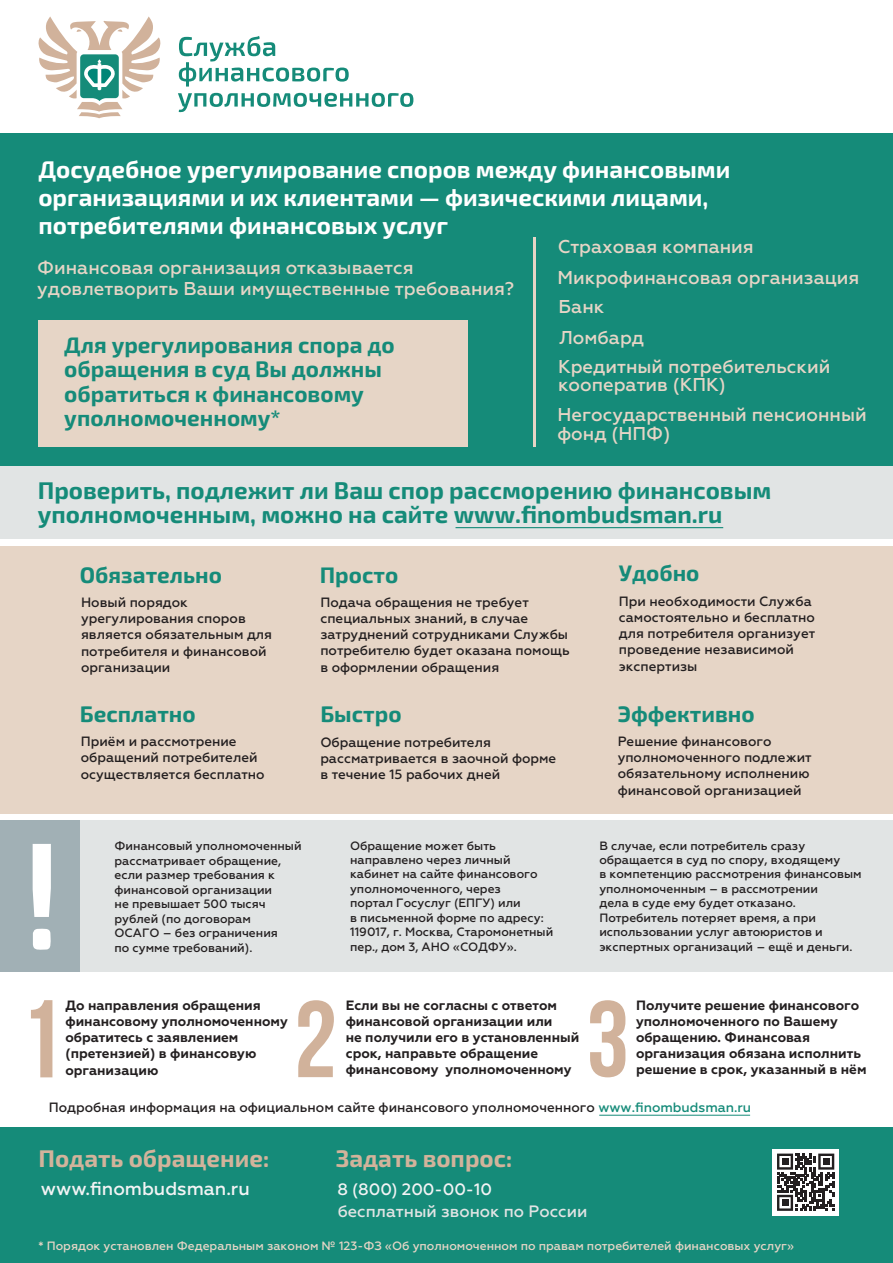
<style>
.page{position:relative;width:893px;height:1263px;background:#fff}
.page>*{position:absolute;margin:0;border:0;box-sizing:border-box;transform-origin:0 0}
.t1{font:700 24.15px/27.9px "Exo 2.0";color:#fff}
.t2{font:700 24.15px/24.2px "Exo 2.0";color:#158b79}
.t3{font:700 24.15px "Exo 2.0";color:#d2b39b}
.t4{font:700 22.5px/24.2px "Exo 2.0";color:#158b79}
.t5{font:500 18.6px/20.4px "Geometria";color:#e6d5c6}
.t6{font:500 18.6px "Geometria";color:#f2f3f4}
.t7{font:500 16.5px "Geometria";color:#e1e4e4}
.t8{font:500 16.5px "Geometria";color:#f2f3f4}
.t9{font:500 13.5px/16.2px "Geometria";color:#231f20}
.t10{font:700 13.5px/16.2px "Geometria";color:#231f20}
.t11{font:500 12px/14.5px "Geometria";color:#231f20}
.t12{font:500 12px "Geometria";color:#e6d5c6}
.s1{color:#158b79}
</style>
<div class="page">
<svg style="left:38px;top:16px;width:123px;height:102px"></svg>
<svg style="left:179px;top:36px;width:170px;height:51px"></svg>
<svg style="left:178px;top:93px;width:235px;height:19px"></svg>
<div style="left:0;top:133px;width:893px;height:389px;background:#158b79"></div>
<div style="left:38px;top:320px;width:429px;height:127px;background:#e6d5c6"></div>
<div style="left:0;top:546px;width:893px;height:268px;background:#e6d5c6"></div>
<div style="left:14px;top:820px;width:879px;height:152px;background:#e1e4e4"></div>
<svg style="left:298px;top:1000px;width:36px;height:77px"></svg>
<svg style="left:590px;top:1000px;width:35px;height:77px"></svg>
<div style="left:0;top:820px;width:79px;height:152px;background:#a1b0b5"></div>
<svg style="left:31px;top:1000px;width:21px;height:77px"></svg>
<div style="left:0;top:1128px;width:893px;height:135px;background:#158b79"></div>
<div style="left:772px;top:1149px;width:67px;height:66px;background:#fff"></div>
<svg style="left:777px;top:1153px;width:57px;height:58px"></svg>
<div style="left:782px;top:1158px;width:6px;height:7px;background:#231f20"></div>
<div style="left:823px;top:1158px;width:7px;height:7px;background:#231f20"></div>
<div style="left:782px;top:1199px;width:6px;height:7px;background:#231f20"></div>
<hr style="left:533px;top:237px;width:3px;height:210px;background:#e6d5c6">
<div style="left:0;top:466px;width:893px;height:73px;background:#e1e4e4"></div>
<hr style="left:455px;top:527px;width:268px;height:1px;background:#158b79">
<hr style="left:599px;top:1115px;width:151px;height:1px;background:#158b79">
<svg style="left:33px;top:844px;width:18px;height:73px"></svg>
<svg style="left:33px;top:928px;width:18px;height:22px"></svg>
<h1 class="t1" style="left:38px;top:158px;width:693px">Досудебное урегулирование споров между финансовыми организациями и их клиентами — физическими лицами, потребителями финансовых услуг</h1>
<h3 class="t5" style="left:557px;top:232px;width:303px;line-height:31.3px">Страховая компания<br>Микрофинансовая организация</h3>
<h3 class="t5" style="left:37px;top:259px;width:478px">Финансовая организация отказывается удовлетворить Ваши имущественные требования?</h3>
<h2 class="t4" style="left:64px;top:335px;width:332px">Для урегулирования спора до обращения в суд Вы должны обратиться к финансовому уполномоченному*</h2>
<h3 class="t5" style="left:558px;top:298px;width:48px">Банк</h3>
<h3 class="t5" style="left:558px;top:324px;width:274px;line-height:29.7px">Ломбард<br>Кредитный потребительский</h3>
<h3 class="t5" style="left:558px;top:376px;width:169px">кооператив (КПК)</h3>
<h3 class="t5" style="left:557px;top:408px;width:311px;line-height:18px">Негосударственный пенсионный фонд (НПФ)</h3>
<h1 class="t2" style="left:38px;top:480px;width:735px">Проверить, подлежит ли Ваш спор рассморению финансовым уполномоченным, можно на сайте www.finombudsman.ru</h1>
<h2 class="t4" style="left:80px;top:565px;width:144px">Обязательно</h2>
<h2 class="t4" style="left:320px;top:565px;width:80px">Просто</h2>
<p class="t9" style="left:81px;top:595px;width:193px">Новый порядок урегулирования споров является обязательным для потребителя и финансовой организации</p>
<p class="t9" style="left:320px;top:595px;width:251px">Подача обращения не требует специальных знаний, в случае затруднений сотрудниками Службы потребителю будет оказана помощь в оформлении обращения</p>
<h2 class="t4" style="left:80px;top:705px;width:117px">Бесплатно</h2>
<h2 class="t4" style="left:320px;top:705px;width:83px">Быстро</h2>
<p class="t9" style="left:81px;top:735px;width:185px">Приём и рассмотрение обращений потребителей осуществляется бесплатно</p>
<p class="t9" style="left:320px;top:735px;width:238px">Обращение потребителя рассматривается в заочной форме в течение 15 рабочих дней</p>
<p class="t11" style="left:115px;top:840px;width:189px">Финансовый уполномоченный рассматривает обращение, если размер требования к финансовой организации<br>не превышает 500 тысяч рублей (по договорам<br>ОСАГО – без ограничения<br>по сумме требований).</p>
<p class="t11" style="left:350px;top:839px;width:205px">Обращение может быть направлено через личный кабинет на сайте финансового уполномоченного, через<br>портал Госуслуг (ЕПГУ) или<br>в письменной форме по адресу:<br>119017, г. Москва, Старомонетный пер., дом 3, АНО «СОДФУ».</p>
<h2 class="t4" style="left:619px;top:563px;width:82px">Удобно</h2>
<p class="t9" style="left:619px;top:594px;width:198px">При необходимости Служба самостоятельно и бесплатно для потребителя организует проведение независимой экспертизы</p>
<h2 class="t4" style="left:618px;top:704px;width:138px">Эффективно</h2>
<p class="t9" style="left:618px;top:734px;width:195px">Решение финансового уполномоченного подлежит обязательному исполнению финансовой организацией</p>
<p class="t11" style="left:599px;top:839px;width:264px">В случае, если потребитель сразу обращается в суд по спору, входящему<br>в компетенцию рассмотрения финансовым уполномоченным – в рассмотрении<br>дела в суде ему будет отказано.<br>Потребитель потеряет время, а при использовании услуг автоюристов и экспертных организаций – ещё и деньги.</p>
<p class="t10" style="left:65px;top:998px;width:224px">До направления обращения финансовому уполномоченному обратитесь с заявлением (претензией) в финансовую организацию</p>
<p class="t10" style="left:346px;top:998px;width:235px">Если вы не согласны с ответом финансовой организации или<br>не получили его в установленный срок, направьте обращение финансовому уполномоченному</p>
<p class="t10" style="left:636px;top:998px;width:232px">Получите решение финансового уполномоченного по Вашему обращению. Финансовая организация обязана исполнить решение в срок, указанный в нём</p>
<p class="t9" style="left:49px;top:1101px;width:704px">Подробная информация на официальном сайте финансового уполномоченного <span class="s1">www.finombudsman.ru</span></p>
<h1 class="t3" style="left:39px;top:1149px;width:232px">Подать обращение:</h1>
<h3 class="t6" style="left:41px;top:1181px;width:210px">www.finombudsman.ru</h3>
<h1 class="t3" style="left:336px;top:1149px;width:178px">Задать вопрос:</h1>
<p class="t8" style="left:337px;top:1183px;width:156px">8 (800) 200-00-10</p>
<p class="t7" style="left:338px;top:1205px;width:251px">бесплатный звонок по России</p>
<p class="t12" style="left:39px;top:1241px;width:757px">* Порядок установлен Федеральным законом № 123-ФЗ «Об уполномоченном по правам потребителей финансовых услуг»</p>
</div>
